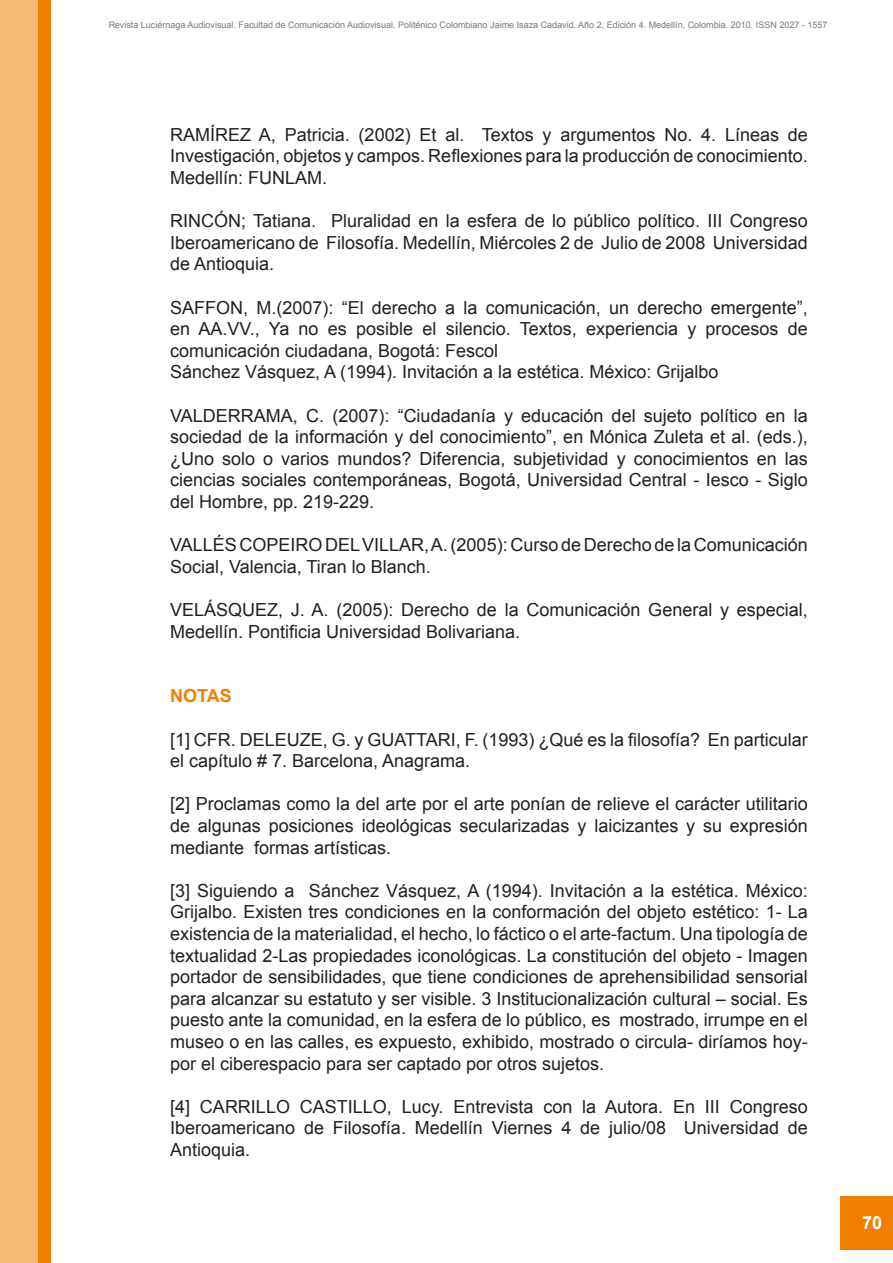
<style>
.page{position:relative;width:893px;height:1263px;background:#fff}
.page>*{position:absolute;margin:0;border:0;box-sizing:border-box;transform-origin:0 0}
.t1{font:18px/21.6px "Arial";color:#231f20;text-align:justify}
.t2{font:700 18px "Arial";color:#f07f00}
.t3{font:700 18px "Arial";color:#fff}
.t4{font:9px "Arial";color:#231f20}
</style>
<div class="page">
<div style="left:0;top:0;width:43px;height:1263px;background:#f6ba76"></div>
<div style="left:39px;top:0;width:12px;height:1263px;background:#f07f00"></div>
<div style="left:841px;top:1196px;width:52px;height:53px;background:#f07f00"></div>
<p class="t4" style="left:108px;top:19px;width:720px">Revista Luciérnaga Audiovisual. Facultad de Comunicación Audiovisual. Politénico Colombiano Jaime Isaza Cadavid. Año 2, Edición 4. Medellín, Colombia. 2010. ISSN 2027 - 1557</p>
<p class="t1" style="left:170px;top:124px;width:639px">RAMÍREZ A, Patricia. (2002) Et al. Textos y argumentos No. 4. Líneas de Investigación, objetos y campos. Reflexiones para la producción de conocimiento.<br>Medellín: FUNLAM.</p>
<p class="t1" style="left:170px;top:210px;width:639px">RINCÓN; Tatiana. Pluralidad en la esfera de lo público político. III Congreso Iberoamericano de Filosofía. Medellín, Miércoles 2 de Julio de 2008 Universidad de Antioquia.</p>
<p class="t1" style="left:170px;top:297px;width:639px">SAFFON, M.(2007): “El derecho a la comunicación, un derecho emergente”, en AA.VV., Ya no es posible el silencio. Textos, experiencia y procesos de comunicación ciudadana, Bogotá: Fescol</p>
<p class="t1" style="left:170px;top:361px;width:550px">Sánchez Vásquez, A (1994). Invitación a la estética. México: Grijalbo</p>
<p class="t1" style="left:170px;top:405px;width:639px">VALDERRAMA, C. (2007): “Ciudadanía y educación del sujeto político en la sociedad de la información y del conocimiento”, en Mónica Zuleta et al. (eds.), ¿Uno solo o varios mundos? Diferencia, subjetividad y conocimientos en las ciencias sociales contemporáneas, Bogotá, Universidad Central - Iesco - Siglo del Hombre, pp. 219-229.</p>
<p class="t1" style="left:170px;top:534px;width:639px">VALLÉS COPEIRO DEL VILLAR, A. (2005): Curso de Derecho de la Comunicación<br>Social, Valencia, Tiran lo Blanch.</p>
<p class="t1" style="left:170px;top:599px;width:639px">VELÁSQUEZ, J. A. (2005): Derecho de la Comunicación General y especial,<br>Medellín. Pontificia Universidad Bolivariana.</p>
<p class="t2" style="left:170px;top:684px;width:63px">NOTAS</p>
<p class="t1" style="left:170px;top:729px;width:639px">[1] CFR. DELEUZE, G. y GUATTARI, F. (1993) ¿Qué es la filosofía? En particular el capítulo # 7. Barcelona, Anagrama.</p>
<p class="t1" style="left:170px;top:793px;width:639px">[2] Proclamas como la del arte por el arte ponían de relieve el carácter utilitario de algunas posiciones ideológicas secularizadas y laicizantes y su expresión mediante formas artísticas.</p>
<p class="t1" style="left:170px;top:880px;width:639px">[3] Siguiendo a Sánchez Vásquez, A (1994). Invitación a la estética. México:<br>Grijalbo. Existen tres condiciones en la conformación del objeto estético: 1- La existencia de la materialidad, el hecho, lo fáctico o el arte-factum. Una tipología de textualidad 2-Las propiedades iconológicas. La constitución del objeto - Imagen portador de sensibilidades, que tiene condiciones de aprehensibilidad sensorial para alcanzar su estatuto y ser visible. 3 Institucionalización cultural – social. Es puesto ante la comunidad, en la esfera de lo público, es mostrado, irrumpe en el museo o en las calles, es expuesto, exhibido, mostrado o circula- diríamos hoy&shy;por el ciberespacio para ser captado por otros sujetos.</p>
<p class="t1" style="left:170px;top:1096px;width:639px">[4] CARRILLO CASTILLO, Lucy. Entrevista con la Autora. En III Congreso Iberoamericano de Filosofía. Medellín Viernes 4 de julio/08 Universidad de Antioquia.</p>
<p class="t3" style="left:862px;top:1211px;width:22px">70</p>
</div>
